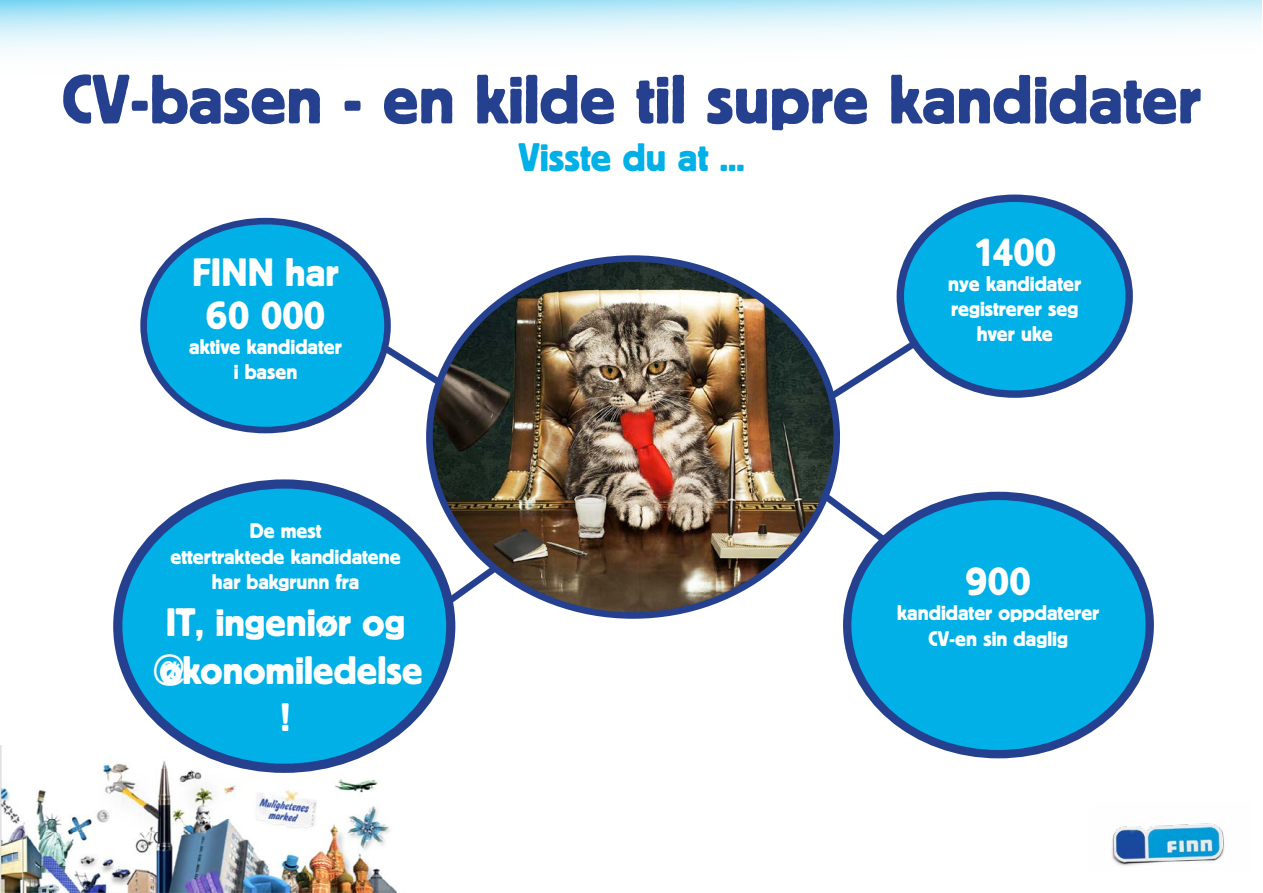
<style>
.page{position:relative;width:1263px;height:893px;background:#fff}
.page>*{position:absolute;margin:0;border:0;box-sizing:border-box;transform-origin:0 0}
.t1{font:69px "Block BE";color:#25408f}
.t2{font:39.45px/47.4px "Block BE";color:#fff;text-align:center}
.t3{font:39.45px "Block BE";color:#00b0e6}
.t4{font:21px/25.2px "Block BE";color:#fff;text-align:center}
</style>
<div class="page">
<img style="left:0;top:745px;width:397px;height:147px">
<img style="left:1111px;top:823px;width:114px;height:43px">
<svg style="left:1px;top:0;width:1261px;height:51px"></svg>
<img style="left:429px;top:259px;width:408px;height:356px">
<div style="left:900px;top:198px;width:229px;height:196px;background:#00b0e6;border-radius:50%"></div>
<div style="left:897px;top:195px;width:236px;height:203px;border:7px solid #25408f;border-radius:50%"></div>
<div style="left:847px;top:496px;width:303px;height:258px;background:#00b0e6;border-radius:50%"></div>
<div style="left:843px;top:492px;width:311px;height:266px;border:8px solid #25408f;border-radius:50%"></div>
<div style="left:118px;top:484px;width:333px;height:284px;background:#00b0e6;border-radius:50%"></div>
<div style="left:113px;top:479px;width:342px;height:294px;border:9px solid #25408f;border-radius:50%"></div>
<svg style="left:367px;top:333px;width:79px;height:57px"></svg>
<svg style="left:813px;top:484px;width:79px;height:64px"></svg>
<svg style="left:824px;top:334px;width:100px;height:70px"></svg>
<svg style="left:441px;top:560px;width:62px;height:49px"></svg>
<div style="left:144px;top:221px;width:243px;height:209px;background:#00b0e6;border-radius:50%"></div>
<div style="left:140px;top:218px;width:251px;height:215px;border:7px solid #25408f;border-radius:50%"></div>
<h1 class="t1" style="left:62px;top:61px;width:1140px">CV-basen - en kilde til supre kandidater</h1>
<h2 class="t3" style="left:518px;top:135px;width:228px">Visste du at ...</h2>
<h2 class="t2" style="left:192px;top:250px;width:148px;line-height:42.2px">FINN har<br>60 000</h2>
<p class="t4" style="left:189px;top:333px;width:154px">aktive kandidater i basen</p>
<p class="t4" style="left:171px;top:518px;width:232px">De mest<br>ettertraktede kandidatene har bakgrunn fra</p>
<h2 class="t2" style="left:149px;top:598px;width:275px">IT, ingeniør og @økonomiledelse !</h2>
<h2 class="t2" style="left:973px;top:227px;width:84px">1400</h2>
<p class="t4" style="left:948px;top:270px;width:134px">nye kandidater registrerer seg hver uke</p>
<h2 class="t2" style="left:966px;top:556px;width:66px">900</h2>
<p class="t4" style="left:897px;top:600px;width:204px">kandidater oppdaterer<br>CV-en sin daglig</p>
</div>
